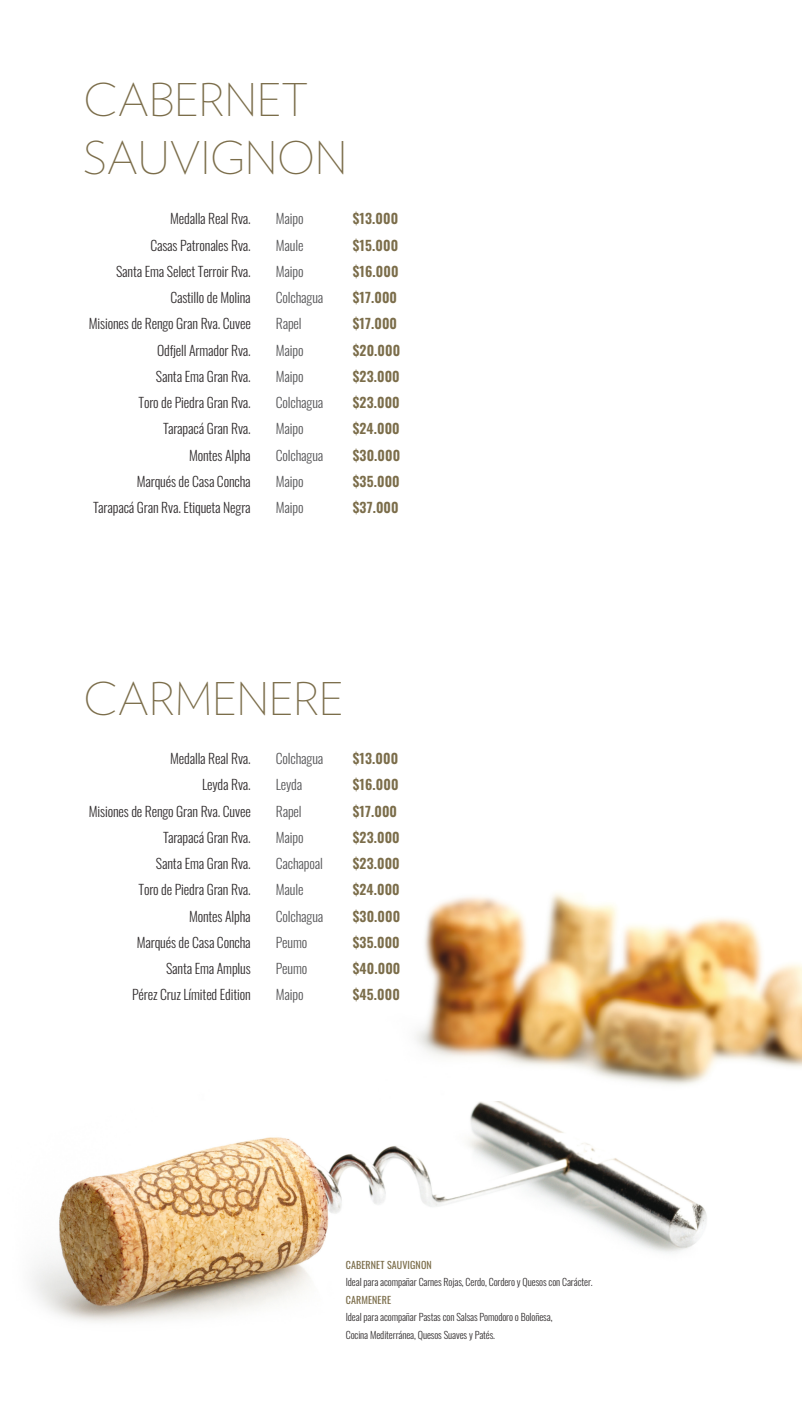
<style>
.page{position:relative;width:802px;height:1425px;background:#fff}
.page>*{position:absolute;margin:0;border:0;box-sizing:border-box;transform-origin:0 0}
.t1{font:200 45px/57.5px "Verlag";letter-spacing:-.01em;color:#7b6d4a}
.t2{font:300 13.75px/26.2px "Oswald";letter-spacing:-.01em;color:#343031;text-align:right}
.t3{font:600 13.75px/26.2px "Oswald";letter-spacing:.01em;color:#7b6d4a}
.t4{font:300 13.75px/26.2px "Oswald";letter-spacing:-.01em;color:#58585a}
.t5{font:300 10px/17.5px "Oswald";letter-spacing:-.01em;color:#343031}
.t6{font:10px "Oswald";letter-spacing:.01em;color:#7b6d4a}
</style>
<div class="page">
<img style="left:32px;top:1101px;width:675px;height:221px">
<img style="left:415px;top:893px;width:387px;height:192px">
<h1 class="t1" style="left:83px;top:69px;width:265px">CABERNET<br>SAUVIGNON</h1>
<p class="t2" style="left:89px;top:204px;width:163px">Medalla Real Rva.<br>Casas Patronales Rva.<br>Santa Ema Select Terroir Rva.<br>Castillo de Molina<br>Misiones de Rengo Gran Rva. Cuvee<br>Odfjell Armador Rva.<br>Santa Ema Gran Rva.<br>Toro de Piedra Gran Rva.<br>Tarapacá Gran Rva.<br>Montes Alpha<br>Marqués de Casa Concha<br>Tarapacá Gran Rva. Etiqueta Negra</p>
<p class="t4" style="left:276px;top:204px;width:49px">Maipo<br>Maule<br>Maipo<br>Colchagua<br>Rapel<br>Maipo<br>Maipo<br>Colchagua<br>Maipo<br>Colchagua<br>Maipo<br>Maipo</p>
<p class="t3" style="left:353px;top:206px;width:49px">$13.000 $15.000 $16.000 $17.000 $17.000 $20.000 $23.000 $23.000 $24.000 $30.000 $35.000 $37.000</p>
<h1 class="t1" style="left:83px;top:667px;width:262px">CARMENERE</h1>
<p class="t2" style="left:89px;top:744px;width:163px">Medalla Real Rva.<br>Leyda Rva.<br>Misiones de Rengo Gran Rva. Cuvee<br>Tarapacá Gran Rva.<br>Santa Ema Gran Rva.<br>Toro de Piedra Gran Rva.<br>Montes Alpha<br>Marqués de Casa Concha<br>Santa Ema Amplus<br>Pérez Cruz Límited Edition</p>
<p class="t4" style="left:276px;top:744px;width:49px">Colchagua<br>Leyda<br>Rapel<br>Maipo<br>Cachapoal<br>Maule<br>Colchagua<br>Peumo<br>Peumo<br>Maipo</p>
<p class="t3" style="left:353px;top:746px;width:49px">$13.000 $16.000 $17.000 $23.000 $23.000 $24.000 $30.000 $35.000 $40.000 $45.000</p>
<p class="t6" style="left:346px;top:1256px;width:87px">CABERNET SAUVIGNON</p>
<p class="t6" style="left:346px;top:1291px;width:47px">CARMENERE</p>
<p class="t5" style="left:346px;top:1272px;width:248px">Ideal para acompañar Carnes Rojas, Cerdo, Cordero y Quesos con Carácter.</p>
<p class="t5" style="left:346px;top:1307px;width:208px">Ideal para acompañar Pastas con Salsas Pomodoro o Boloñesa,<br>Cocina Mediterránea, Quesos Suaves y Patés.</p>
</div>
